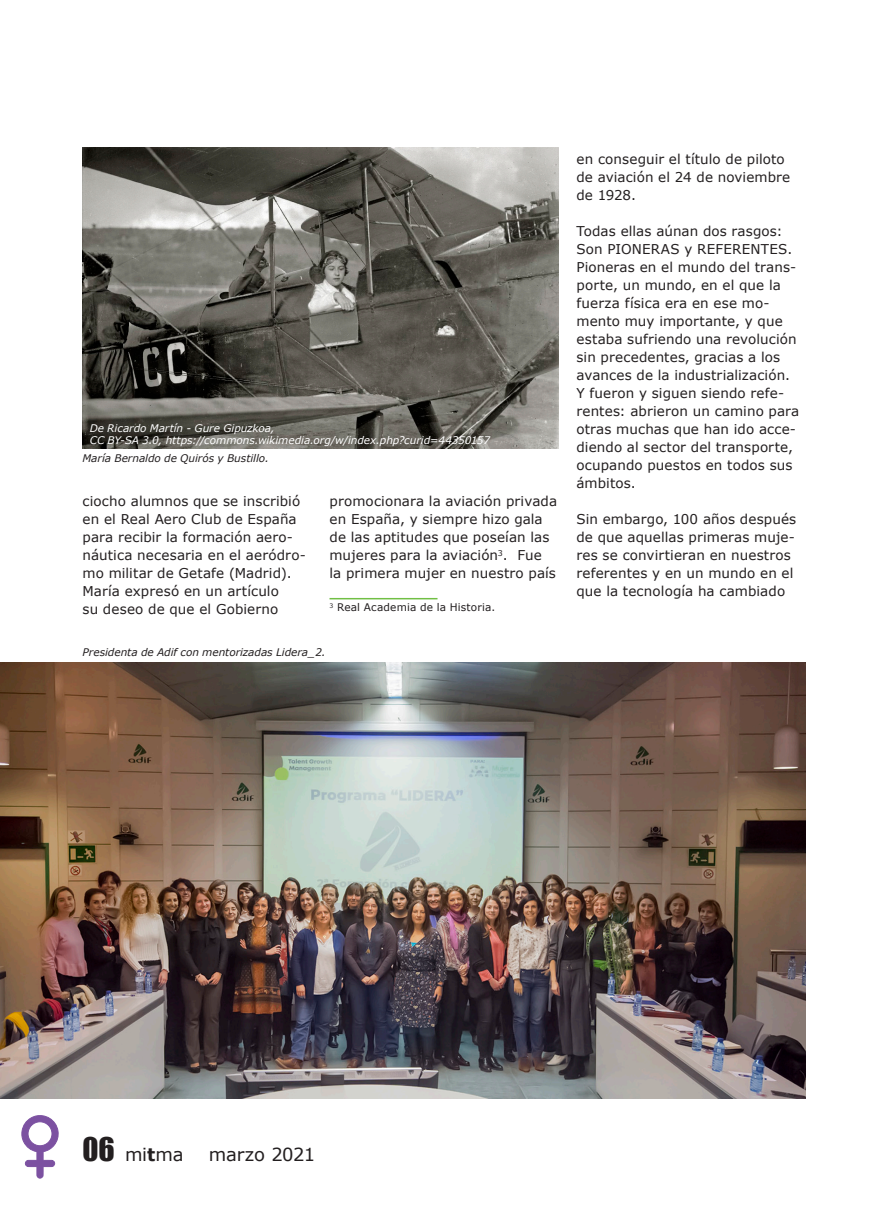
<style>
.page{position:relative;width:888px;height:1207px;background:#fff}
.page>*{position:absolute;margin:0;border:0;box-sizing:border-box;transform-origin:0 0}
.t1{font:18px "Verdana";letter-spacing:-.015em;color:#231f20}
.t2{font:13.5px/18px "Verdana";letter-spacing:.01em;color:#231f20}
.t3{font:italic 10.5px/12px "Verdana";letter-spacing:-.005em;color:#fff}
.t4{font:italic 10.5px "Verdana";letter-spacing:-.005em;color:#231f20}
.t5{font:10.5px "Verdana";letter-spacing:.015em;color:#231f20}
.s1{font-family:"Impact";font-size:30px}
.s2{font-weight:700}
</style>
<div class="page">
<svg style="left:21px;top:1115px;width:38px;height:63px"></svg>
<hr style="left:329px;top:598px;width:108px;height:1px;background:#71bf44">
<img style="left:83px;top:147px;width:475px;height:301px">
<img style="left:0;top:662px;width:805px;height:437px">
<p class="t3" style="left:90px;top:422px;width:402px">De Ricardo Martín - Gure Gipuzkoa,<br>CC BY-SA 3.0, https://commons.wikimedia.org/w/index.php?curid=44350157</p>
<p class="t4" style="left:83px;top:451px;width:188px">María Bernaldo de Quirós y Bustillo.</p>
<p class="t2" style="left:83px;top:493px;width:225px">ciocho alumnos que se inscribió en el Real Aero Club de España para recibir la formación aero&shy;náutica necesaria en el aeródro&shy;mo militar de Getafe (Madrid).<br>María expresó en un artículo<br>su deseo de que el Gobierno</p>
<p class="t2" style="left:329px;top:493px;width:229px">promocionara la aviación privada en España, y siempre hizo gala de las aptitudes que poseían las mujeres para la aviación<sup>3</sup>. Fue<br>la primera mujer en nuestro país</p>
<p class="t5" style="left:329px;top:601px;width:167px"><sup>3</sup> Real Academia de la Historia.</p>
<p class="t4" style="left:83px;top:646px;width:245px">Presidenta de Adif con mentorizadas Lidera_2.</p>
<p class="t2" style="left:576px;top:151px;width:215px">en conseguir el título de piloto de aviación el 24 de noviembre de 1928.</p>
<p class="t2" style="left:576px;top:223px;width:224px">Todas ellas aúnan dos rasgos:<br>Son PIONERAS y REFERENTES.<br>Pioneras en el mundo del trans&shy;porte, un mundo, en el que la fuerza física era en ese mo&shy;mento muy importante, y que estaba sufriendo una revolución sin precedentes, gracias a los avances de la industrialización.<br>Y fueron y siguen siendo refe&shy;rentes: abrieron un camino para otras muchas que han ido acce&shy;diendo al sector del transporte, ocupando puestos en todos sus ámbitos.</p>
<p class="t2" style="left:576px;top:511px;width:221px">Sin embargo, 100 años después de que aquellas primeras muje&shy;res se convirtieran en nuestros referentes y en un mundo en el que la tecnología ha cambiado</p>
<h1 class="t1" style="left:83px;top:1142px;width:103px"><span class="s1">06</span> mi<span class="s2">t</span>ma</h1>
<h1 class="t1" style="left:209px;top:1142px;width:108px">marzo 2021</h1>
</div>
